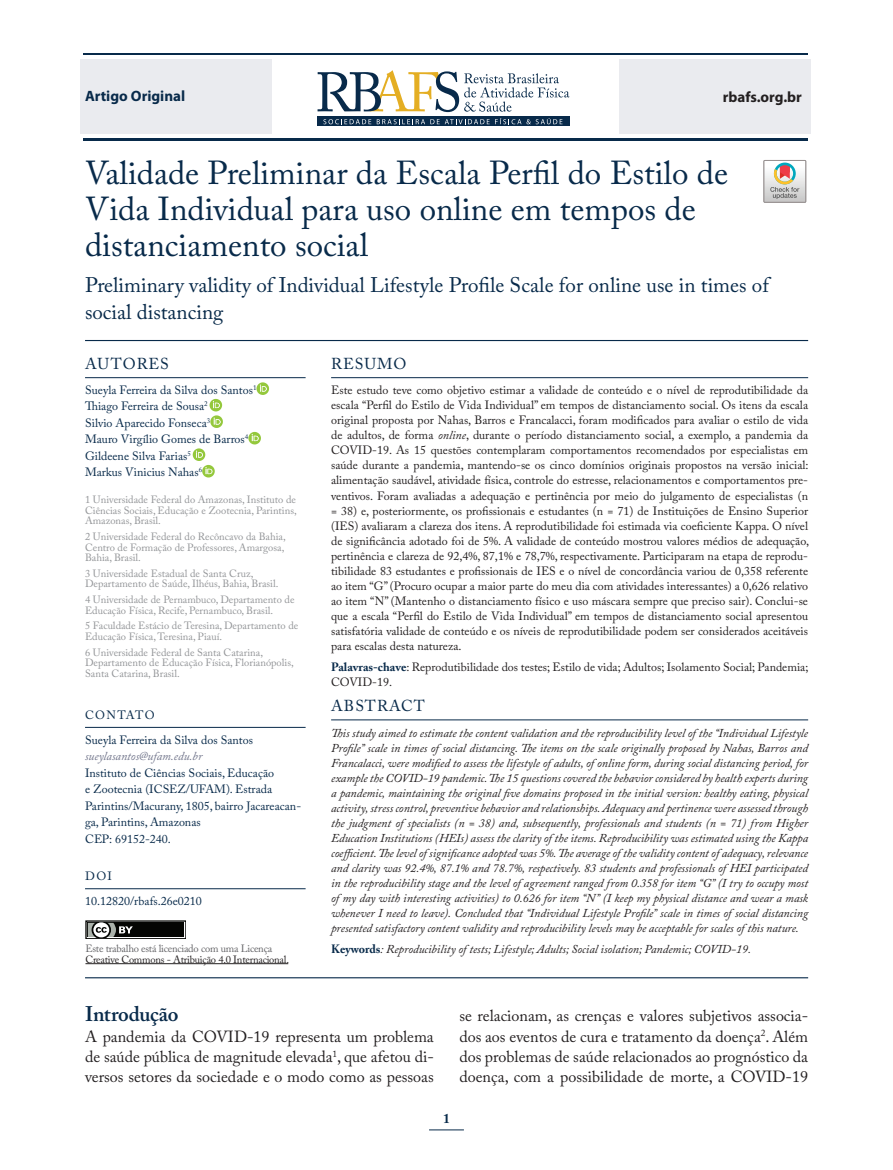
<style>
.page{position:relative;width:893px;height:1170px;background:#fff}
.page>*{position:absolute;margin:0;border:0;box-sizing:border-box;transform-origin:0 0}
.t1{font:33px/36px "Adobe Caslon Pro";color:#082a4a}
.t2{font:21px/27px "Adobe Caslon Pro";color:#082a4a}
.t3{font:600 21px "Adobe Caslon Pro";letter-spacing:-.015em;color:#082a4a}
.t4{font:16.05px/20.2px "Adobe Caslon Pro";color:#231f20;text-align:justify}
.t5{font:15.75px "Adobe Caslon Pro";letter-spacing:.065em;color:#082a4a}
.t6{font:700 15px "Myriad Pro";color:#082a4a}
.t7{font:700 15px "Myriad Pro";color:#231f20}
.t8{font:700 13.5px "Adobe Caslon Pro";color:#082a4a}
.t9{font:12px/15px "Adobe Caslon Pro";color:#231f20;text-align:justify}
.t10{font:italic 12px/15px "Adobe Caslon Pro";color:#231f20;text-align:justify}
.t11{font:12px/16.5px "Adobe Caslon Pro";color:#082a4a}
.t12{font:italic 12px "Adobe Caslon Pro";color:#71758b}
.t13{font:10.5px/10.5px "Adobe Caslon Pro";color:#939598}
.t14{font:10.5px "Adobe Caslon Pro";letter-spacing:-.02em;color:#231f20}
.t15{font:10.5px "Adobe Caslon Pro";letter-spacing:-.02em;color:#636366}
.s1{font-style:italic}
.s2{font-weight:700;color:#082a4a}
.s3{font-weight:700;font-style:normal;color:#082a4a}
</style>
<div class="page">
<div style="left:619px;top:59px;width:192px;height:75px;background:#eaebef"></div>
<div style="left:80px;top:59px;width:192px;height:75px;background:#eaebef"></div>
<hr style="left:83px;top:53px;width:725px;height:2px;background:#082a4a">
<hr style="left:83px;top:138px;width:725px;height:2px;background:#082a4a">
<svg style="left:318px;top:117px;width:252px;height:9px"></svg>
<svg style="left:323px;top:119px;width:48px;height:5px"></svg>
<svg style="left:377px;top:118px;width:185px;height:6px"></svg>
<svg style="left:318px;top:70px;width:251px;height:42px"></svg>
<hr style="left:429px;top:1129px;width:35px;height:1px;background:#082a4a">
<hr style="left:85px;top:963px;width:203px;height:1px;background:#231f20">
<div style="left:85px;top:920px;width:101px;height:18px;border:1px solid #040503"></div>
<div style="left:88px;top:922px;width:96px;height:14px;background:#040503"></div>
<svg style="left:85px;top:920px;width:48px;height:19px"></svg>
<hr style="left:85px;top:340px;width:723px;height:1px;background:#082a4a">
<hr style="left:85px;top:377px;width:221px;height:1px;background:#082a4a">
<hr style="left:85px;top:727px;width:221px;height:1px;background:#082a4a">
<hr style="left:85px;top:888px;width:221px;height:1px;background:#082a4a">
<svg style="left:256px;top:382px;width:13px;height:13px"></svg>
<svg style="left:210px;top:399px;width:13px;height:29px"></svg>
<svg style="left:248px;top:432px;width:13px;height:12px"></svg>
<svg style="left:193px;top:448px;width:22px;height:29px"></svg>
<hr style="left:331px;top:377px;width:477px;height:1px;background:#082a4a">
<hr style="left:331px;top:719px;width:477px;height:1px;background:#082a4a">
<hr style="left:85px;top:977px;width:723px;height:1px;background:#082a4a">
<svg style="left:764px;top:160px;width:42px;height:42px"></svg>
<p class="t6" style="left:85px;top:86px;width:102px">Artigo Original</p>
<p class="t7" style="left:723px;top:87px;width:81px">rbafs.org.br</p>
<h1 class="t1" style="left:85px;top:155px;width:645px">Validade Preliminar da Escala Perfil do Estilo de<br>Vida Individual para uso online em tempos de distanciamento social</h1>
<h2 class="t2" style="left:85px;top:271px;width:685px">Preliminary validity of Individual Lifestyle Profile Scale for online use in times of social distancing</h2>
<h3 class="t5" style="left:85px;top:354px;width:85px">AUTORES</h3>
<p class="t11" style="left:85px;top:381px;width:173px">Sueyla Ferreira da Silva dos Santos<sup>1<br></sup>Thiago Ferreira de Sousa<sup>2<br></sup>Silvio Aparecido Fonseca<sup>3<br></sup>Mauro Virgílio Gomes de Barros<sup>4<br></sup>Gildeene Silva Farias<sup>5<br></sup>Markus Vinicius Nahas<sup>6</sup></p>
<p class="t13" style="left:85px;top:494px;width:213px;text-align:justify">1 Universidade Federal do Amazonas, Instituto de Ciências Sociais, Educação e Zootecnia, Parintins, Amazonas, Brasil.</p>
<p class="t13" style="left:85px;top:531px;width:202px">2 Universidade Federal do Recôncavo da Bahia,<br>Centro de Formação de Professores, Amargosa,<br>Bahia, Brasil.</p>
<p class="t13" style="left:85px;top:568px;width:195px">3 Universidade Estadual de Santa Cruz,<br>Departamento de Saúde, Ilhéus, Bahia, Brasil.</p>
<p class="t13" style="left:85px;top:594px;width:211px">4 Universidade de Pernambuco, Departamento de<br>Educação Física, Recife, Pernambuco, Brasil.</p>
<p class="t13" style="left:85px;top:620px;width:215px">5 Faculdade Estácio de Teresina, Departamento de<br>Educação Física, Teresina, Piauí.</p>
<p class="t13" style="left:85px;top:646px;width:210px">6 Universidade Federal de Santa Catarina,<br>Departamento de Educação Física, Florianópolis,<br>Santa Catarina, Brasil.</p>
<p class="t11" style="left:85px;top:701px;width:169px;line-height:25px">CONTATO<br>Sueyla Ferreira da Silva dos Santos</p>
<p class="t12" style="left:85px;top:748px;width:119px">sueylasantos@ufam.edu.br</p>
<p class="t11" style="left:85px;top:764px;width:218px">Instituto de Ciências Sociais, Educação<br>e Zootecnia (ICSEZ/UFAM). Estrada Parintins/Macurany, 1805, bairro Jacareacan&shy;ga, Parintins, Amazonas<br>CEP: 69152-240.</p>
<p class="t11" style="left:85px;top:863px;width:118px;line-height:25px">DOI<br>10.12820/rbafs.26e0210</p>
<h3 class="t5" style="left:331px;top:354px;width:77px">RESUMO</h3>
<p class="t9" style="left:331px;top:383px;width:479px">Este estudo teve como objetivo estimar a validade de conteúdo e o nível de reprodutibilidade da escala “Perfil do Estilo de Vida Individual” em tempos de distanciamento social. Os itens da escala original proposta por Nahas, Barros e Francalacci, foram modificados para avaliar o estilo de vida de adultos, de forma <span class="s1">online</span>, durante o período distanciamento social, a exemplo, a pandemia da COVID-19. As 15 questões contemplaram comportamentos recomendados por especialistas em saúde durante a pandemia, mantendo-se os cinco domínios originais propostos na versão inicial: alimentação saudável, atividade física, controle do estresse, relacionamentos e comportamentos pre&shy;ventivos. Foram avaliadas a adequação e pertinência por meio do julgamento de especialistas (n = 38) e, posteriormente, os profissionais e estudantes (n = 71) de Instituições de Ensino Superior (IES) avaliaram a clareza dos itens. A reprodutibilidade foi estimada via coeficiente Kappa. O nível de significância adotado foi de 5%. A validade de conteúdo mostrou valores médios de adequação, pertinência e clareza de 92,4%, 87,1% e 78,7%, respectivamente. Participaram na etapa de reprodu&shy;tibilidade 83 estudantes e profissionais de IES e o nível de concordância variou de 0,358 referente ao item “G” (Procuro ocupar a maior parte do meu dia com atividades interessantes) a 0,626 relativo ao item “N” (Mantenho o distanciamento físico e uso máscara sempre que preciso sair). Conclui-se que a escala “Perfil do Estilo de Vida Individual” em tempos de distanciamento social apresentou satisfatória validade de conteúdo e os níveis de reprodutibilidade podem ser considerados aceitáveis para escalas desta natureza.</p>
<p class="t9" style="left:331px;top:659px;width:479px"><span class="s2">Palavras-chave</span>: Reprodutibilidade dos testes; Estilo de vida; Adultos; Isolamento Social; Pandemia;<br>COVID-19.</p>
<h3 class="t5" style="left:331px;top:696px;width:95px">ABSTRACT</h3>
<p class="t10" style="left:331px;top:725px;width:479px">This study aimed to estimate the content validation and the reproducibility level of the “Individual Lifestyle Profile” scale in times of social distancing. The items on the scale originally proposed by Nahas, Barros and Francalacci, were modified to assess the lifestyle of adults, of online form, during social distancing period, for example the COVID-19 pandemic. The 15 questions covered the behavior considered by health experts during a pandemic, maintaining the original five domains proposed in the initial version: healthy eating, physical activity, stress control, preventive behavior and relationships. Adequacy and pertinence were assessed through the judgment of specialists (n = 38) and, subsequently, professionals and students (n = 71) from Higher Education Institutions (HEIs) assess the clarity of the items. Reproducibility was estimated using the Kappa coefficient. The level of significance adopted was 5%. The average of the validity content of adequacy, relevance and clarity was 92.4%, 87.1% and 78.7%, respectively. 83 students and professionals of HEI participated in the reproducibility stage and the level of agreement ranged from 0.358 for item “G” (I try to occupy most of my day with interesting activities) to 0.626 for item “N” (I keep my physical distance and wear a mask whenever I need to leave). Concluded that “Individual Lifestyle Profile” scale in times of social distancing presented satisfactory content validity and reproducibility levels may be acceptable for scales of this nature.</p>
<p class="t10" style="left:331px;top:941px;width:421px"><span class="s3">Keywords</span>: Reproducibility of tests; Lifestyle; Adults; Social isolation; Pandemic; COVID-19.</p>
<p class="t15" style="left:85px;top:942px;width:188px">Este trabalho está licenciado com uma Licença</p>
<p class="t14" style="left:85px;top:952px;width:205px">Creative Commons - Atribuição 4.0 Internacional.</p>
<h2 class="t3" style="left:85px;top:1001px;width:95px">Introdução</h2>
<h3 class="t4" style="left:85px;top:1025px;width:350px">A pandemia da COVID-19 representa um problema de saúde pública de magnitude elevada<sup>1</sup>, que afetou di&shy;versos setores da sociedade e o modo como as pessoas</h3>
<h3 class="t4" style="left:459px;top:1005px;width:350px">se relacionam, as crenças e valores subjetivos associa&shy;dos aos eventos de cura e tratamento da doença<sup>2</sup>. Além dos problemas de saúde relacionados ao prognóstico da doença, com a possibilidade de morte, a COVID-19</h3>
<p class="t8" style="left:443px;top:1110px;width:8px">1</p>
</div>
